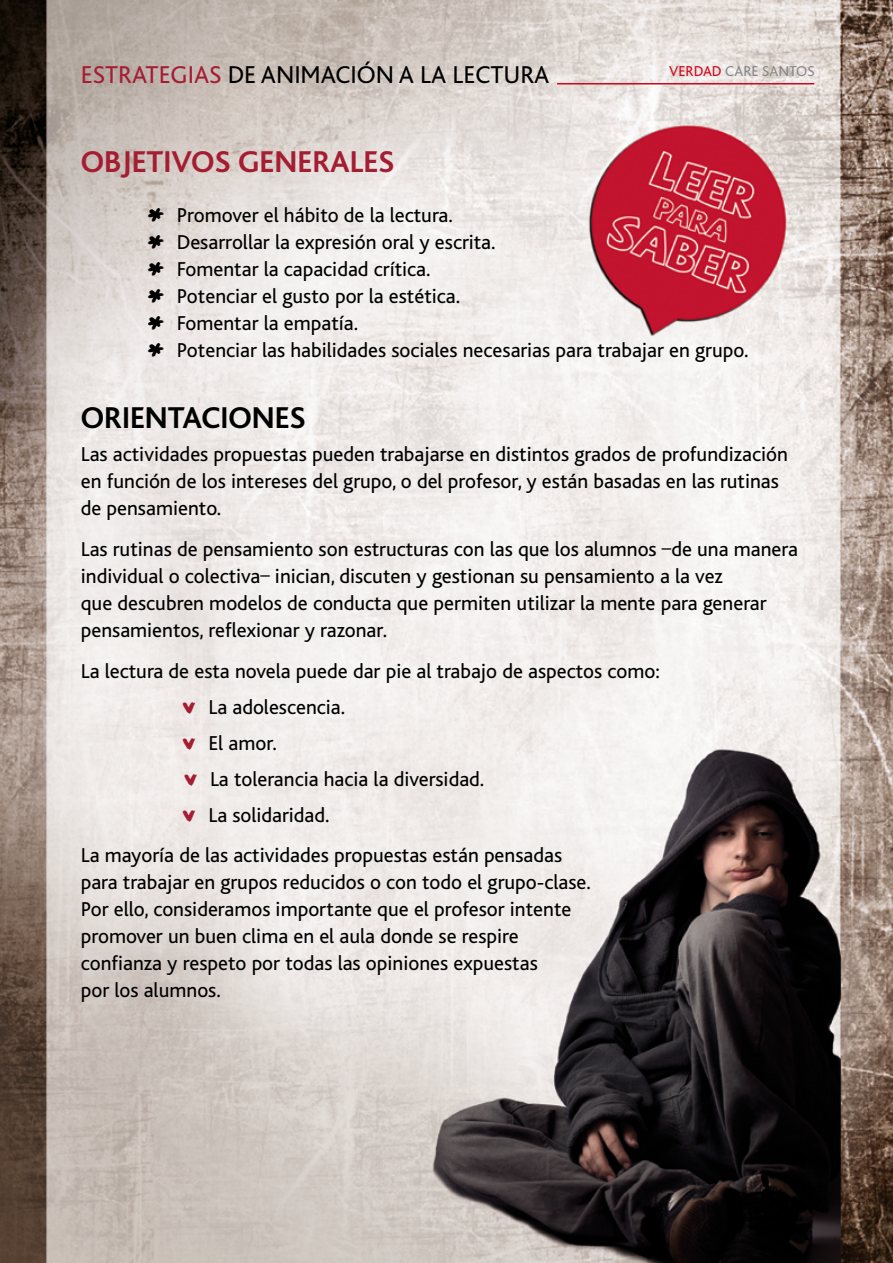
<style>
.page{position:relative;width:893px;height:1263px;background:#fff}
.page>*{position:absolute;margin:0;border:0;box-sizing:border-box;transform-origin:0 0}
.t1{font:700 31.5px "Bliss";color:#a51d32}
.t2{font:700 31.5px "Bliss";color:#000}
.t3{font:25.5px "Bliss";color:#000}
.t4{font:21px/27px "Bliss";color:#000}
.t5{font:15px "Bliss";color:#87888a}
.s1{color:#a51d32}
.s2{color:#cd071e}
.s3{font-family:"From Where You Are"}
.s4{font-family:"From Where You Are";color:#a51d32}
</style>
<div class="page">
<img style="left:0;top:0;width:893px;height:1263px">
<hr style="left:557px;top:83px;width:257px;height:2px;background:#cd071e">
<p class="t3" style="left:81px;top:61px;width:470px"><span class="s1">ESTRATEGIAS</span> DE ANIMACIÓN A LA LECTURA</p>
<p class="t5" style="left:669px;top:63px;width:147px"><span class="s2">VERDAD</span> CARE SANTOS</p>
<h1 class="t1" style="left:81px;top:146px;width:315px">OBJETIVOS GENERALES</h1>
<p class="t4" style="left:148px;top:202px;width:602px"><span class="s3">*</span> Promover el hábito de la lectura.<br><span class="s3">*</span> Desarrollar la expresión oral y escrita.<br><span class="s3">*</span> Fomentar la capacidad crítica.<br><span class="s3">*</span> Potenciar el gusto por la estética.<br><span class="s3">*</span> Fomentar la empatía.<br><span class="s3">*</span> Potenciar las habilidades sociales necesarias para trabajar en grupo.</p>
<h1 class="t2" style="left:81px;top:401px;width:226px">ORIENTACIONES</h1>
<p class="t4" style="left:81px;top:441px;width:709px">Las actividades propuestas pueden trabajarse en distintos grados de profundización en función de los intereses del grupo, o del profesor, y están basadas en las rutinas de pensamiento.</p>
<p class="t4" style="left:81px;top:536px;width:719px">Las rutinas de pensamiento son estructuras con las que los alumnos _de una manera individual o colectiva_ inician, discuten y gestionan su pensamiento a la vez<br>que descubren modelos de conducta que permiten utilizar la mente para generar pensamientos, reflexionar y razonar.</p>
<p class="t4" style="left:182px;top:653px;width:479px;line-height:36px;text-indent:-102px">La lectura de esta novela puede dar pie al trabajo de aspectos como: <span class="s4">v</span> La adolescencia.<br><span class="s4">v</span> El amor.<br><span class="s4">v</span> La tolerancia hacia la diversidad.<br><span class="s4">v</span> La solidaridad.</p>
<p class="t4" style="left:81px;top:842px;width:511px">La mayoría de las actividades propuestas están pensadas para trabajar en grupos reducidos o con todo el grupo-clase.<br>Por ello, consideramos importante que el profesor intente promover un buen clima en el aula donde se respire confianza y respeto por todas las opiniones expuestas<br>por los alumnos.</p>
</div>
